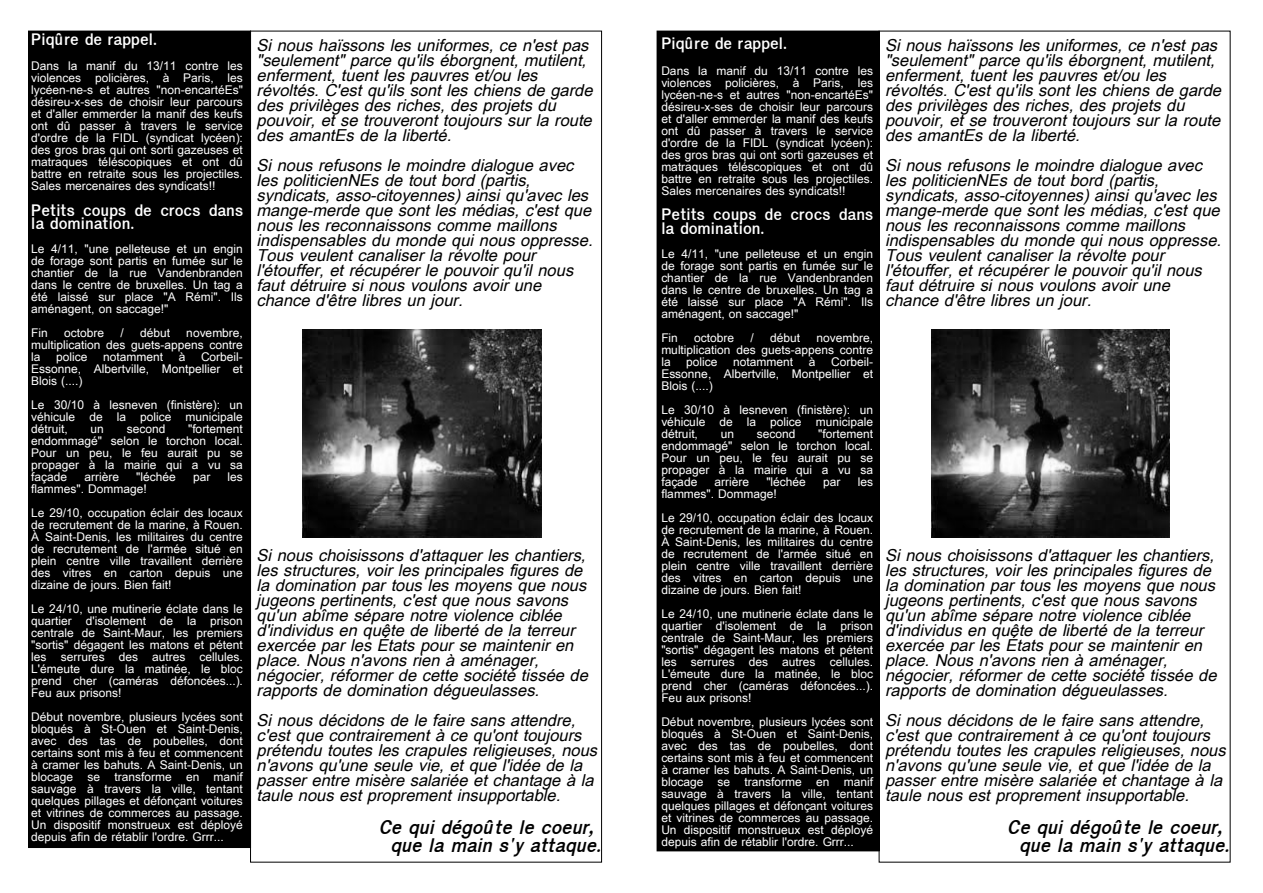
<style>
.page{position:relative;width:1263px;height:893px;background:#fff}
.page>*{position:absolute;margin:0;border:0;box-sizing:border-box;transform-origin:0 0}
.t1{font:italic 700 19.5px/18px "Garuda";color:#000}
.t2{font:italic 16.5px/15px "Garuda";color:#000}
.t3{font:700 16.5px/13.5px "Garuda";color:#fff}
.t4{font:12px/12px "Garuda";color:#fff;text-align:justify}
.s1{color:#000}
</style>
<div class="page">
<img style="left:303px;top:330px;width:238px;height:207px">
<div style="left:28px;top:31px;width:222px;height:816px;background:#000"></div>
<img style="left:931px;top:330px;width:239px;height:207px">
<div style="left:657px;top:31px;width:222px;height:820px;background:#000"></div>
<h2 class="t3" style="left:31px;top:32px;width:127px">Piqûre de rappel.</h2>
<p class="t4" style="left:31px;top:60px;width:213px">Dans la manif du 13/11 contre les violences policières, à Paris, les lycéen‐ne‐s et autres "non‐encartéEs" désireu‐x‐ses de choisir leur parcours et d'aller emmerder la manif des keufs ont dû passer à travers le service d'ordre de la FIDL (syndicat lycéen): des gros bras qui ont sorti gazeuses et matraques téléscopiques et ont dû battre en retraite sous les projectiles.<br>Sales mercenaires des syndicats!!<span class="s1">!</span></p>
<h2 class="t3" style="left:31px;top:203px;width:213px">Petits coups de crocs dans la domination.</h2>
<p class="t4" style="left:31px;top:243px;width:213px">Le 4/11, "une pelleteuse et un engin de forage sont partis en fumée sur le chantier de la rue Vandenbranden dans le centre de bruxelles. Un tag a été laissé sur place "A Rémi". Ils aménagent, on saccage!"</p>
<p class="t4" style="left:31px;top:327px;width:18px">Fin</p>
<p class="t4" style="left:64px;top:327px;width:41px">octobre</p>
<p class="t4" style="left:120px;top:327px;width:5px">/</p>
<p class="t4" style="left:140px;top:327px;width:32px">début</p>
<p class="t4" style="left:31px;top:327px;width:213px;text-indent:155px">novembre, multiplication des guets‐appens contre la</p>
<p class="t4" style="left:31px;top:351px;width:213px;text-indent:170px">Corbeil‐ Essonne, Albertville, Montpellier et Blois (....)</p>
<p class="t4" style="left:31px;top:399px;width:213px">Le 30/10 à lesneven (finistère): un véhicule de la police municipale détruit,</p>
<p class="t4" style="left:56px;top:351px;width:33px">police</p>
<p class="t4" style="left:103px;top:351px;width:61px">notamment</p>
<p class="t4" style="left:179px;top:351px;width:8px">à</p>
<p class="t4" style="left:31px;top:423px;width:213px;text-indent:157px">"fortement endommagé" selon le torchon local.<br>Pour un peu, le feu aurait pu se propager à la mairie qui a vu sa façade</p>
<p class="t4" style="left:91px;top:423px;width:15px">un</p>
<p class="t4" style="left:127px;top:423px;width:40px">second</p>
<p class="t4" style="left:84px;top:471px;width:36px">arrière</p>
<p class="t4" style="left:136px;top:471px;width:41px">"léchée</p>
<p class="t4" style="left:193px;top:471px;width:19px">par</p>
<p class="t4" style="left:228px;top:471px;width:17px">les</p>
<p class="t4" style="left:31px;top:477px;width:213px;line-height:24px">flammes". Dommage!<br>Le 29/10, occupation éclair des locaux</p>
<p class="t4" style="left:31px;top:519px;width:213px">de recrutement de la marine, à Rouen.<br>À Saint‐Denis, les militaires du centre de recrutement de l'armée situé en plein centre ville travaillent derrière des vitres en carton depuis une dizaine de jours. Bien fait!</p>
<p class="t4" style="left:31px;top:603px;width:213px">Le 24/10, une mutinerie éclate dans le quartier d'isolement de la prison centrale de Saint‐Maur, les premiers "sortis" dégagent les matons et pétent les serrures des autres cellules.<br>L'émeute dure la matinée, le bloc prend cher (caméras défoncées...).<br>Feu aux prisons!</p>
<p class="t4" style="left:31px;top:711px;width:213px">Début novembre, plusieurs lycées sont bloqués à St‐Ouen et Saint‐Denis, avec des tas de poubelles, dont certains sont mis à feu et commencent à cramer les bahuts. A Saint‐Denis, un blocage se transforme en manif sauvage à travers la ville, tentant quelques pillages et défonçant voitures et vitrines de commerces au passage.<br>Un dispositif monstrueux est déployé depuis afin de rétablir l'ordre. Grrr...</p>
<p class="t2" style="left:256px;top:37px;width:337px">Si nous haïssons les uniformes, ce n'est pas "seulement" parce qu'ils éborgnent, mutilent, enferment, tuent les pauvres et/ou les révoltés. C'est qu'ils sont les chiens de garde des privilèges des riches, des projets du pouvoir, et se trouveront toujours sur la route des amantEs de la liberté.</p>
<p class="t2" style="left:256px;top:157px;width:338px">Si nous refusons le moindre dialogue avec les politicienNEs de tout bord (partis, syndicats, asso‐citoyennes) ainsi qu'avec les mange‐merde que sont les médias, c'est que nous les reconnaissons comme maillons indispensables du monde qui nous oppresse.<br>Tous veulent canaliser la révolte pour l'étouffer, et récupérer le pouvoir qu'il nous faut détruire si nous voulons avoir une chance d'être libres un jour.</p>
<p class="t2" style="left:256px;top:547px;width:333px">Si nous choisissons d'attaquer les chantiers, les structures, voir les principales figures de la domination par tous les moyens que nous jugeons pertinents, c'est que nous savons qu'un abîme sépare notre violence ciblée d'individus en quête de liberté de la terreur exercée par les États pour se maintenir en place. Nous n'avons rien à aménager, négocier, réformer de cette société tissée de rapports de domination dégueulasses.</p>
<p class="t2" style="left:256px;top:712px;width:342px">Si nous décidons de le faire sans attendre, c'est que contrairement à ce qu'ont toujours prétendu toutes les crapules religieuses, nous n'avons qu'une seule vie, et que l'idée de la passer entre misère salariée et chantage à la taule nous est proprement insupportable.</p>
<h1 class="t1" style="left:391px;top:818px;width:211px;text-indent:-12px">Ce qui dégoûte le coeur, que la main s'y attaque.</h1>
<h2 class="t3" style="left:661px;top:37px;width:127px">Piqûre de rappel.</h2>
<p class="t4" style="left:661px;top:64px;width:213px">Dans la manif du 13/11 contre les violences policières, à Paris, les lycéen‐ne‐s et autres "non‐encartéEs" désireu‐x‐ses de choisir leur parcours et d'aller emmerder la manif des keufs ont dû passer à travers le service d'ordre de la FIDL (syndicat lycéen): des gros bras qui ont sorti gazeuses et matraques téléscopiques et ont dû battre en retraite sous les projectiles.<br>Sales mercenaires des syndicats!!<span class="s1">!</span></p>
<h2 class="t3" style="left:661px;top:208px;width:213px">Petits coups de crocs dans la domination.</h2>
<p class="t4" style="left:661px;top:247px;width:213px">Le 4/11, "une pelleteuse et un engin de forage sont partis en fumée sur le chantier de la rue Vandenbranden dans le centre de bruxelles. Un tag a été laissé sur place "A Rémi". Ils aménagent, on saccage!"</p>
<p class="t4" style="left:661px;top:331px;width:18px">Fin</p>
<p class="t4" style="left:694px;top:331px;width:41px">octobre</p>
<p class="t4" style="left:750px;top:331px;width:5px">/</p>
<p class="t4" style="left:770px;top:331px;width:32px">début</p>
<p class="t4" style="left:661px;top:331px;width:213px;text-indent:155px">novembre, multiplication des guets‐appens contre la</p>
<p class="t4" style="left:661px;top:355px;width:213px;text-indent:170px">Corbeil‐ Essonne, Albertville, Montpellier et Blois (....)</p>
<p class="t4" style="left:661px;top:403px;width:213px">Le 30/10 à lesneven (finistère): un véhicule de la police municipale détruit,</p>
<p class="t4" style="left:686px;top:355px;width:33px">police</p>
<p class="t4" style="left:733px;top:355px;width:61px">notamment</p>
<p class="t4" style="left:809px;top:355px;width:8px">à</p>
<p class="t4" style="left:661px;top:427px;width:213px;text-indent:157px">"fortement endommagé" selon le torchon local.<br>Pour un peu, le feu aurait pu se propager à la mairie qui a vu sa façade</p>
<p class="t4" style="left:721px;top:427px;width:15px">un</p>
<p class="t4" style="left:757px;top:427px;width:40px">second</p>
<p class="t4" style="left:714px;top:475px;width:36px">arrière</p>
<p class="t4" style="left:766px;top:475px;width:41px">"léchée</p>
<p class="t4" style="left:823px;top:475px;width:19px">par</p>
<p class="t4" style="left:858px;top:475px;width:17px">les</p>
<p class="t4" style="left:661px;top:481px;width:213px;line-height:24px">flammes". Dommage!<br>Le 29/10, occupation éclair des locaux</p>
<p class="t4" style="left:661px;top:523px;width:213px">de recrutement de la marine, à Rouen.<br>À Saint‐Denis, les militaires du centre de recrutement de l'armée situé en plein centre ville travaillent derrière des vitres en carton depuis une dizaine de jours. Bien fait!</p>
<p class="t4" style="left:661px;top:607px;width:213px">Le 24/10, une mutinerie éclate dans le quartier d'isolement de la prison centrale de Saint‐Maur, les premiers "sortis" dégagent les matons et pétent les serrures des autres cellules.<br>L'émeute dure la matinée, le bloc prend cher (caméras défoncées...).<br>Feu aux prisons!</p>
<p class="t4" style="left:661px;top:715px;width:213px">Début novembre, plusieurs lycées sont bloqués à St‐Ouen et Saint‐Denis, avec des tas de poubelles, dont certains sont mis à feu et commencent à cramer les bahuts. A Saint‐Denis, un blocage se transforme en manif sauvage à travers la ville, tentant quelques pillages et défonçant voitures et vitrines de commerces au passage.<br>Un dispositif monstrueux est déployé depuis afin de rétablir l'ordre. Grrr...</p>
<p class="t2" style="left:885px;top:37px;width:337px">Si nous haïssons les uniformes, ce n'est pas "seulement" parce qu'ils éborgnent, mutilent, enferment, tuent les pauvres et/ou les révoltés. C'est qu'ils sont les chiens de garde des privilèges des riches, des projets du pouvoir, et se trouveront toujours sur la route des amantEs de la liberté.</p>
<p class="t2" style="left:885px;top:157px;width:338px">Si nous refusons le moindre dialogue avec les politicienNEs de tout bord (partis, syndicats, asso‐citoyennes) ainsi qu'avec les mange‐merde que sont les médias, c'est que nous les reconnaissons comme maillons indispensables du monde qui nous oppresse.<br>Tous veulent canaliser la révolte pour l'étouffer, et récupérer le pouvoir qu'il nous faut détruire si nous voulons avoir une chance d'être libres un jour.</p>
<p class="t2" style="left:885px;top:547px;width:333px">Si nous choisissons d'attaquer les chantiers, les structures, voir les principales figures de la domination par tous les moyens que nous jugeons pertinents, c'est que nous savons qu'un abîme sépare notre violence ciblée d'individus en quête de liberté de la terreur exercée par les États pour se maintenir en place. Nous n'avons rien à aménager, négocier, réformer de cette société tissée de rapports de domination dégueulasses.</p>
<p class="t2" style="left:885px;top:712px;width:342px">Si nous décidons de le faire sans attendre, c'est que contrairement à ce qu'ont toujours prétendu toutes les crapules religieuses, nous n'avons qu'une seule vie, et que l'idée de la passer entre misère salariée et chantage à la taule nous est proprement insupportable.</p>
<h1 class="t1" style="left:1019px;top:818px;width:211px;text-indent:-12px">Ce qui dégoûte le coeur, que la main s'y attaque.</h1>
</div>
